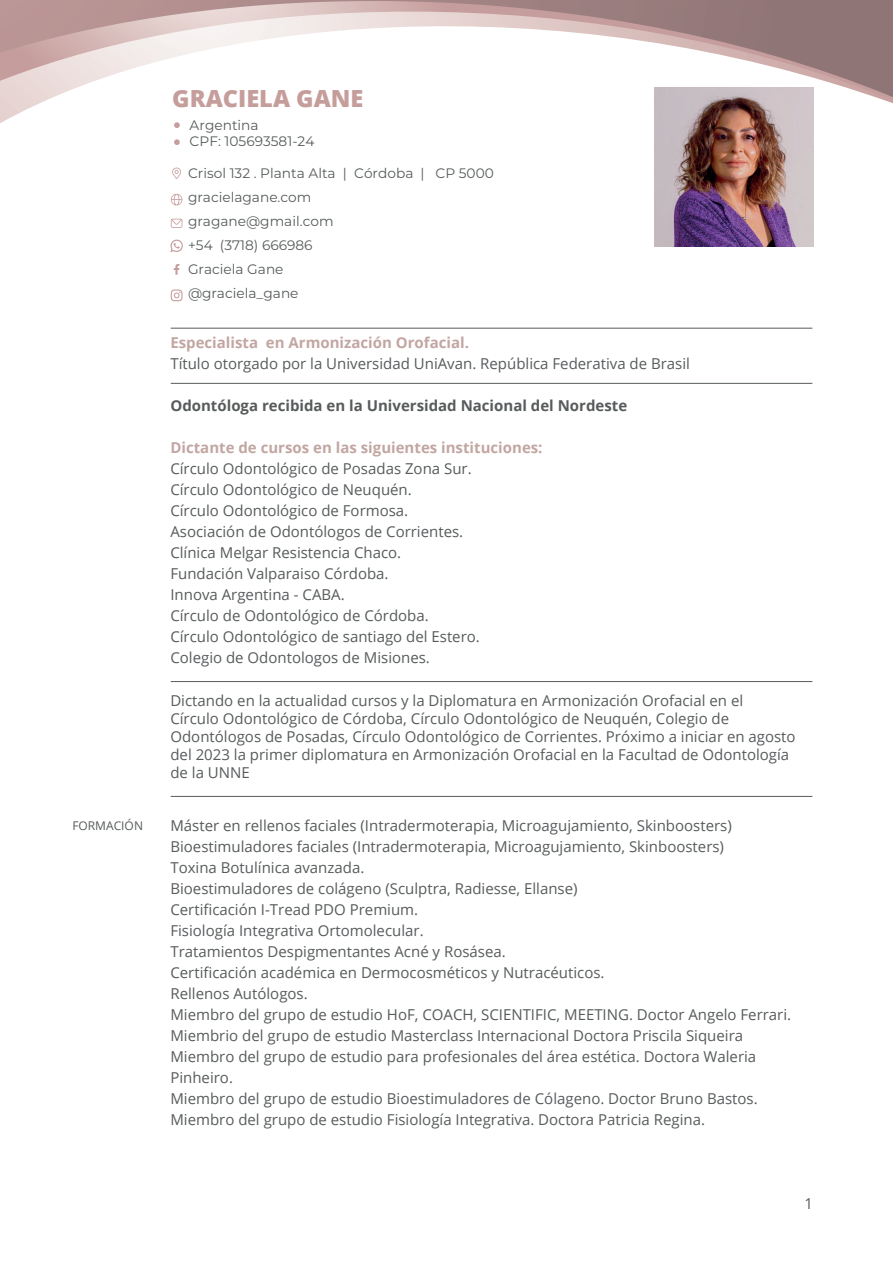
<style>
.page{position:relative;width:893px;height:1263px;background:#fff}
.page>*{position:absolute;margin:0;border:0;box-sizing:border-box;transform-origin:0 0}
.t1{font:800 23.55px "Open Sans";color:#c59d9b}
.t2{font:15px/21px "Open Sans";color:#575b5c}
.t3{font:700 15px "Open Sans";color:#c2a6a2}
.t4{font:700 15px "Open Sans";color:#575b5c}
.t5{font:13.8px/24px "Montserrat";color:#575b5c}
.t6{font:12px "Open Sans";color:#575b5c}
</style>
<div class="page">
<svg style="left:170px;top:240px;width:13px;height:12px"></svg>
<svg style="left:171px;top:290px;width:11px;height:11px"></svg>
<svg style="left:171px;top:219px;width:11px;height:9px"></svg>
<svg style="left:172px;top:168px;width:9px;height:11px"></svg>
<svg style="left:171px;top:194px;width:11px;height:11px"></svg>
<svg style="left:174px;top:264px;width:5px;height:11px"></svg>
<svg style="left:174px;top:139px;width:6px;height:6px"></svg>
<svg style="left:174px;top:123px;width:6px;height:5px"></svg>
<hr style="left:171px;top:328px;width:641px;height:1px;background:#575b5c">
<hr style="left:171px;top:383px;width:641px;height:1px;background:#575b5c">
<hr style="left:171px;top:796px;width:641px;height:1px;background:#575b5c">
<hr style="left:171px;top:681px;width:641px;height:1px;background:#575b5c">
<svg style="left:0;top:0;width:893px;height:123px"></svg>
<img style="left:654px;top:87px;width:160px;height:160px">
<p class="t6" style="left:72px;top:818px;width:72px">FORMACIÓN</p>
<h1 class="t1" style="left:172px;top:81px;width:193px">GRACIELA GANE</h1>
<p class="t5" style="left:190px;top:116px;width:126px;line-height:16.5px">Argentina<br>CPF: 105693581-24</p>
<p class="t5" style="left:188px;top:161px;width:307px">Crisol 132 . Planta Alta | Córdoba | CP 5000 gracielagane.com<br>gragane@gmail.com<br>+54 (3718) 666986<br>Graciela Gane<br>@graciela_gane</p>
<p class="t3" style="left:170px;top:332px;width:300px">Especialista en Armonización Orofacial.</p>
<p class="t2" style="left:170px;top:352px;width:521px">Título otorgado por la Universidad UniAvan. República Federativa de Brasil</p>
<p class="t4" style="left:170px;top:395px;width:458px">Odontóloga recibida en la Universidad Nacional del Nordeste</p>
<p class="t3" style="left:170px;top:437px;width:374px">Dictante de cursos en las siguientes instituciones:</p>
<p class="t2" style="left:170px;top:457px;width:311px">Círculo Odontológico de Posadas Zona Sur.<br>Círculo Odontológico de Neuquén.<br>Círculo Odontológico de Formosa.<br>Asociación de Odontólogos de Corrientes.<br>Clínica Melgar Resistencia Chaco.<br>Fundación Valparaiso Córdoba.<br>Innova Argentina - CABA.<br>Círculo de Odontológico de Córdoba.<br>Círculo Odontológico de santiago del Estero.<br>Colegio de Odontologos de Misiones.</p>
<p class="t2" style="left:170px;top:691px;width:627px;line-height:18px">Dictando en la actualidad cursos y la Diplomatura en Armonización Orofacial en el<br>Círculo Odontológico de Córdoba, Círculo Odontológico de Neuquén, Colegio de Odontólogos de Posadas, Círculo Odontológico de Corrientes. Próximo a iniciar en agosto del 2023 la primer diplomatura en Armonización Orofacial en la Facultad de Odontología de la UNNE</p>
<p class="t2" style="left:170px;top:815px;width:622px">Máster en rellenos faciales (Intradermoterapia, Microagujamiento, Skinboosters)<br>Bioestimuladores faciales (Intradermoterapia, Microagujamiento, Skinboosters)<br>Toxina Botulínica avanzada.<br>Bioestimuladores de colágeno (Sculptra, Radiesse, Ellanse)<br>Certificación I-Tread PDO Premium.<br>Fisiología Integrativa Ortomolecular.<br>Tratamientos Despigmentantes Acné y Rosásea.<br>Certificación académica en Dermocosméticos y Nutracéuticos.<br>Rellenos Autólogos.<br>Miembro del grupo de estudio HoF, COACH, SCIENTIFIC, MEETING. Doctor Angelo Ferrari.<br>Miembrio del grupo de estudio Masterclass Internacional Doctora Priscila Siqueira Miembro del grupo de estudio para profesionales del área estética. Doctora Waleria Pinheiro.<br>Miembro del grupo de estudio Bioestimuladores de Cólageno. Doctor Bruno Bastos.<br>Miembro del grupo de estudio Fisiología Integrativa. Doctora Patricia Regina.</p>
<p class="t2" style="left:804px;top:1193px;width:10px">1</p>
</div>
